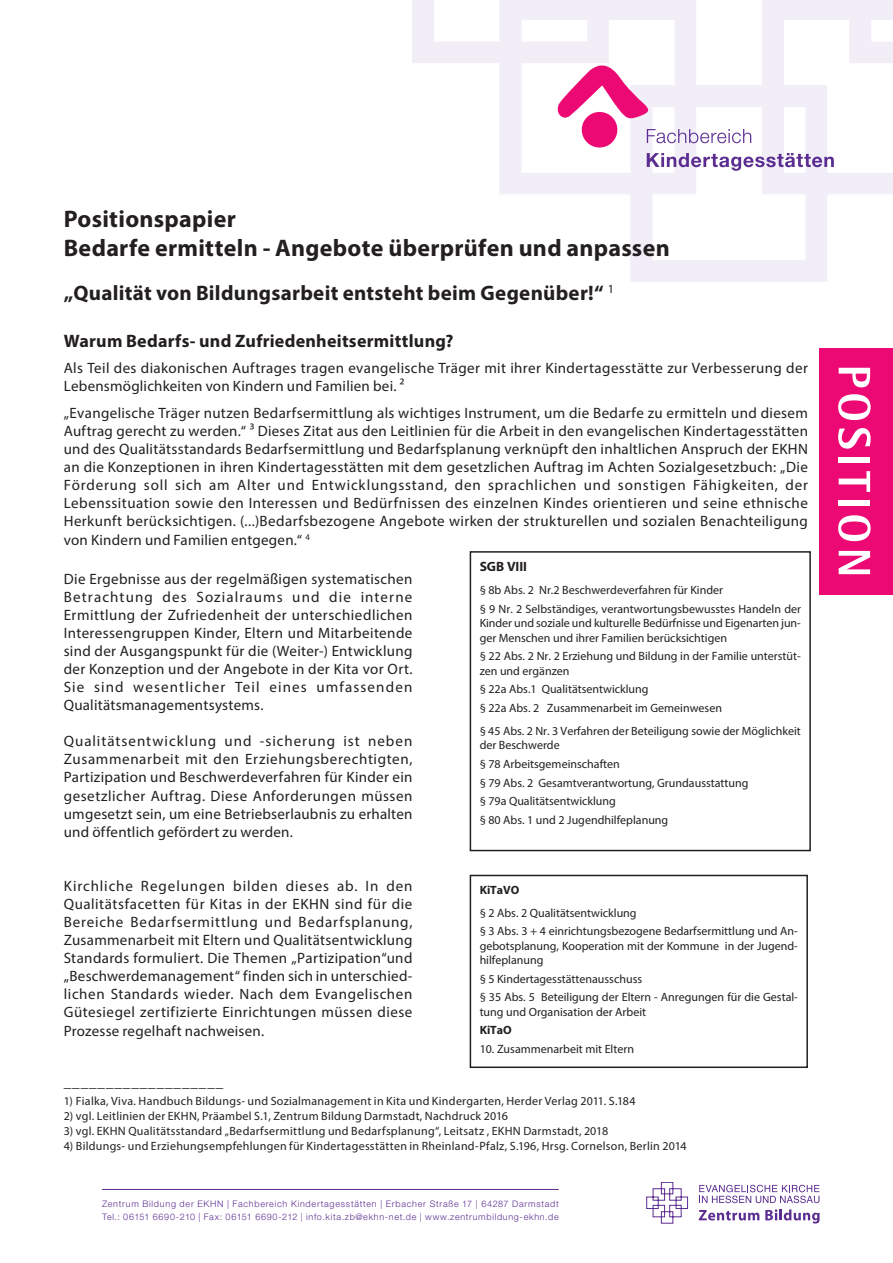
<style>
.page{position:relative;width:893px;height:1263px;background:#fff}
.page>*{position:absolute;margin:0;border:0;box-sizing:border-box;transform-origin:0 0}
.t1{font:700 24px "Myriad Pro";letter-spacing:.01em;color:#231f20}
.t2{font:700 21px "Myriad Pro";letter-spacing:.015em;color:#231f20}
.t3{font:700 18px "Myriad Pro";letter-spacing:.015em;color:#231f20}
.t4{font:15px/18px "Myriad Pro";letter-spacing:.02em;color:#231f20;text-align:justify}
.t5{font:700 13.5px "Myriad Pro";color:#231f20}
.t6{font:12px/14.4px "Myriad Pro";color:#231f20}
.t7{font:12px "Myriad Pro";letter-spacing:.025em;color:#231f20}
.t8{font:12px "Myriad Pro";letter-spacing:.02em;color:#231f20}
.t9{font:700 12px "Myriad Pro";color:#231f20}
.t10{font:300 9px "Helvetica Neue LT Pro";letter-spacing:.08em;color:#5c2d91}
</style>
<div class="page">
<hr style="left:102px;top:1189px;width:457px;height:1px;background:#5c2d91">
<div style="left:820px;top:348px;width:73px;height:246px;background:#ed0973"></div>
<svg style="left:839px;top:368px;width:31px;height:19px"></svg>
<svg style="left:838px;top:394px;width:33px;height:26px"></svg>
<svg style="left:838px;top:428px;width:33px;height:21px"></svg>
<div style="left:839px;top:457px;width:31px;height:6px;background:#fff"></div>
<svg style="left:839px;top:471px;width:31px;height:21px"></svg>
<div style="left:839px;top:500px;width:31px;height:5px;background:#fff"></div>
<svg style="left:838px;top:515px;width:33px;height:26px"></svg>
<svg style="left:839px;top:551px;width:31px;height:23px"></svg>
<svg style="left:646px;top:1182px;width:42px;height:41px"></svg>
<svg style="left:699px;top:1210px;width:60px;height:10px"></svg>
<svg style="left:765px;top:1209px;width:55px;height:14px"></svg>
<svg style="left:699px;top:1185px;width:120px;height:18px"></svg>
<svg style="left:412px;top:0;width:481px;height:282px"></svg>
<div style="left:582px;top:112px;width:35px;height:36px;background:#ed0973;border-radius:50%"></div>
<div style="left:470px;top:551px;width:341px;height:300px;border:2px solid #231f20"></div>
<div style="left:470px;top:875px;width:338px;height:193px;border:2px solid #231f20"></div>
<p class="t1" style="left:64px;top:204px;width:174px">Positionspapier</p>
<p class="t1" style="left:64px;top:233px;width:608px">Bedarfe ermitteln - Angebote überprüfen und anpassen</p>
<p class="t2" style="left:64px;top:279px;width:552px">„Qualität von Bildungsarbeit entsteht beim Gegenüber!“ <sup>1</sup></p>
<p class="t3" style="left:64px;top:329px;width:391px">Warum Bedarfs- und Zufriedenheitsermittlung?</p>
<p class="t4" style="left:64px;top:359px;width:746px">Als Teil des diakonischen Auftrages tragen evangelische Träger mit ihrer Kindertagesstätte zur Verbesserung der<br>Lebensmöglichkeiten von Kindern und Familien bei. ²</p>
<p class="t4" style="left:64px;top:404px;width:746px">„Evangelische Träger nutzen Bedarfsermittlung als wichtiges Instrument, um die Bedarfe zu ermitteln und diesem Auftrag gerecht zu werden.“ ³ Dieses Zitat aus den Leitlinien für die Arbeit in den evangelischen Kindertagesstätten und des Qualitätsstandards Bedarfsermittlung und Bedarfsplanung verknüpft den inhaltlichen Anspruch der EKHN an die Konzeptionen in ihren Kindertagesstätten mit dem gesetzlichen Auftrag im Achten Sozialgesetzbuch: „Die Förderung soll sich am Alter und Entwicklungsstand, den sprachlichen und sonstigen Fähigkeiten, der Lebenssituation sowie den Interessen und Bedürfnissen des einzelnen Kindes orientieren und seine ethnische Herkunft berücksichtigen. (...)Bedarfsbezogene Angebote wirken der strukturellen und sozialen Benachteiligung von Kindern und Familien entgegen.“ <sup>4</sup></p>
<p class="t4" style="left:64px;top:569px;width:350px">Die Ergebnisse aus der regelmäßigen systematischen Betrachtung des Sozialraums und die interne Ermittlung der Zufriedenheit der unterschiedlichen Interessengruppen Kinder, Eltern und Mitarbeitende sind der Ausgangspunkt für die (Weiter-) Entwicklung der Konzeption und der Angebote in der Kita vor Ort.<br>Sie sind wesentlicher Teil eines umfassenden Qualitätsmanagementsystems.</p>
<p class="t4" style="left:64px;top:732px;width:350px">Qualitätsentwicklung und -sicherung ist neben Zusammenarbeit mit den Erziehungsberechtigten, Partizipation und Beschwerdeverfahren für Kinder ein gesetzlicher Auftrag. Diese Anforderungen müssen umgesetzt sein, um eine Betriebserlaubnis zu erhalten und öffentlich gefördert zu werden.</p>
<p class="t4" style="left:64px;top:877px;width:350px">Kirchliche Regelungen bilden dieses ab. In den Qualitätsfacetten für Kitas in der EKHN sind für die Bereiche Bedarfsermittlung und Bedarfsplanung, Zusammenarbeit mit Eltern und Qualitätsentwicklung Standards formuliert. Die Themen „Partizipation“und „Beschwerdemanagement“ finden sich in unterschied&shy;lichen Standards wieder. Nach dem Evangelischen Gütesiegel zertifizierte Einrichtungen müssen diese Prozesse regelhaft nachweisen.</p>
<p class="t5" style="left:480px;top:558px;width:49px">SGB VIII</p>
<p class="t6" style="left:480px;top:581px;width:323px;line-height:18.6px">§ 8b Abs. 2 Nr.2 Beschwerdeverfahren für Kinder<br>§ 9 Nr. 2 Selbständiges, verantwortungsbewusstes Handeln der</p>
<p class="t6" style="left:480px;top:616px;width:323px">Kinder und soziale und kulturelle Bedürfnisse und Eigenarten jun&shy;ger Menschen und ihrer Familien berücksichtigen</p>
<p class="t6" style="left:480px;top:649px;width:323px">§ 22 Abs. 2 Nr. 2 Erziehung und Bildung in der Familie unterstüt&shy;zen und ergänzen</p>
<p class="t6" style="left:480px;top:680px;width:244px;line-height:18.6px">§ 22a Abs.1 Qualitätsentwicklung<br>§ 22a Abs. 2 Zusammenarbeit im Gemeinwesen</p>
<p class="t6" style="left:480px;top:723px;width:323px">§ 45 Abs. 2 Nr. 3 Verfahren der Beteiligung sowie der Möglichkeit der Beschwerde</p>
<p class="t6" style="left:480px;top:754px;width:270px;line-height:18.6px">§ 78 Arbeitsgemeinschaften<br>§ 79 Abs. 2 Gesamtverantwortung, Grundausstattung § 79a Qualitätsentwicklung<br>§ 80 Abs. 1 und 2 Jugendhilfeplanung</p>
<p class="t9" style="left:480px;top:882px;width:41px">KiTaVO</p>
<p class="t6" style="left:480px;top:905px;width:159px">§ 2 Abs. 2 Qualitätsentwicklung</p>
<p class="t6" style="left:480px;top:924px;width:320px;text-align:justify">§ 3 Abs. 3 + 4 einrichtungsbezogene Bedarfsermittlung und An&shy;gebotsplanung, Kooperation mit der Kommune in der Jugend&shy;hilfeplanung</p>
<p class="t6" style="left:480px;top:971px;width:164px">§ 5 Kindertagesstättenausschuss</p>
<p class="t6" style="left:480px;top:990px;width:320px">§ 35 Abs. 5 Beteiligung der Eltern - Anregungen für die Gestal&shy;tung und Organisation der Arbeit</p>
<p class="t9" style="left:480px;top:1022px;width:34px">KiTaO</p>
<p class="t6" style="left:480px;top:1042px;width:156px">10. Zusammenarbeit mit Eltern</p>
<p class="t4" style="left:64px;top:1072px;width:161px">___________________</p>
<p class="t7" style="left:64px;top:1093px;width:573px">1) Fialka, Viva. Handbuch Bildungs- und Sozialmanagement in Kita und Kindergarten, Herder Verlag 2011. S.184</p>
<p class="t8" style="left:64px;top:1108px;width:446px">2) vgl. Leitlinien der EKHN, Präambel S.1, Zentrum Bildung Darmstadt, Nachdruck 2016</p>
<p class="t7" style="left:64px;top:1123px;width:546px">3) vgl. EKHN Qualitätsstandard „Bedarfsermittlung und Bedarfsplanung“, Leitsatz , EKHN Darmstadt, 2018</p>
<p class="t7" style="left:64px;top:1138px;width:624px">4) Bildungs- und Erziehungsempfehlungen für Kindertagesstätten in Rheinland-Pfalz, S.196, Hrsg. Cornelson, Berlin 2014</p>
<p class="t10" style="left:102px;top:1198px;width:458px">Zentrum Bildung der EKHN | Fachbereich Kindertagesstätten | Erbacher Straße 17 | 64287 Darmstadt</p>
<p class="t10" style="left:102px;top:1212px;width:458px">Tel.: 06151 6690-210 | Fax: 06151 6690-212 | info.kita.zb@ekhn-net.de | www.zentrumbildung-ekhn.de</p>
</div>
